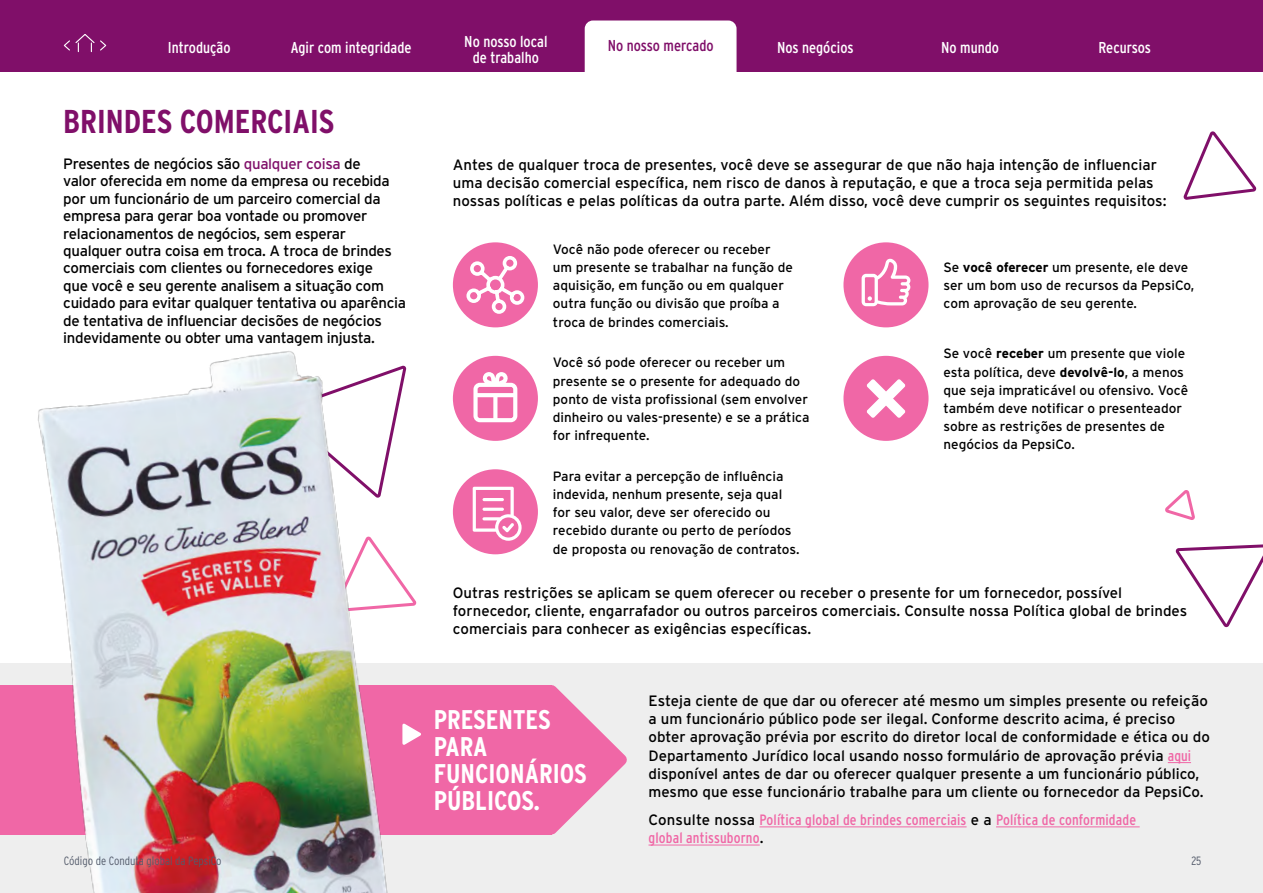
<style>
.page{position:relative;width:1263px;height:893px;background:#fff}
.page>*{position:absolute;margin:0;border:0;box-sizing:border-box;transform-origin:0 0}
.X_TOC_Topic{font:700 33px "Interstate Condensed";color:#800f69}
.Headline__Sub___Large_List___Callout{font:700 27px/27px "Interstate Condensed";color:#fff}
.t1{font:15.75px/16.5px "Interstate Condensed";color:#fff;text-align:center}
.t2{font:15.75px "Interstate Condensed";color:#800f69}
.Body{font:15px/17.4px "Interstate";letter-spacing:-.01em;color:#000}
.Body-2{font:15px/18.1px "Interstate Condensed";letter-spacing:.01em;color:#f067a6}
.Body-3{font:13.5px/18.1px "Interstate";color:#000}
.t3{font:300 12px "Interstate Condensed";color:#545b6b}
.s1{color:#800f69}
.s2{font-weight:700}
.s3{font-family:"Interstate Condensed";color:#f067a6}
.s4{font-family:"Interstate";color:#000}
</style>
<div class="page">
<svg style="left:402px;top:582px;width:15px;height:25px"></svg>
<div style="left:0;top:663px;width:1263px;height:230px;background:#eee"></div>
<svg style="left:1168px;top:762px;width:23px;height:1px"></svg>
<hr style="left:759px;top:827px;width:207px;height:1px;background:#f067a6">
<hr style="left:996px;top:827px;width:144px;height:1px;background:#f067a6">
<hr style="left:648px;top:845px;width:112px;height:1px;background:#f067a6">
<svg style="left:540px;top:685px;width:87px;height:150px"></svg>
<div style="left:0;top:685px;width:551px;height:149px;background:#f067a6"></div>
<img style="left:28px;top:351px;width:374px;height:542px">
<svg style="left:1175px;top:544px;width:88px;height:84px"></svg>
<svg style="left:1183px;top:131px;width:74px;height:69px"></svg>
<svg style="left:1165px;top:490px;width:30px;height:30px"></svg>
<div style="left:453px;top:242px;width:85px;height:85px;background:#f067a6;border-radius:50%"></div>
<svg style="left:466px;top:256px;width:58px;height:58px"></svg>
<div style="left:843px;top:242px;width:85px;height:85px;background:#f067a6;border-radius:50%"></div>
<svg style="left:861px;top:259px;width:49px;height:47px"></svg>
<div style="left:453px;top:356px;width:85px;height:85px;background:#f067a6;border-radius:50%"></div>
<svg style="left:473px;top:372px;width:44px;height:50px"></svg>
<div style="left:843px;top:356px;width:85px;height:85px;background:#f067a6;border-radius:50%"></div>
<svg style="left:866px;top:379px;width:39px;height:39px"></svg>
<div style="left:453px;top:469px;width:85px;height:85px;background:#f067a6;border-radius:50%"></div>
<svg style="left:473px;top:487px;width:49px;height:54px"></svg>
<svg style="left:401px;top:720px;width:20px;height:29px"></svg>
<div style="left:0;top:0;width:1263px;height:72px;background:#800f69"></div>
<svg style="left:63px;top:34px;width:44px;height:19px"></svg>
<div style="left:584px;top:20px;width:153px;height:52px;background:#fff"></div>
<p class="t1" style="left:168px;top:39px;width:64px">Introdução</p>
<p class="t1" style="left:464px;top:33px;width:85px">No nosso local de trabalho</p>
<p class="t1" style="left:291px;top:39px;width:122px">Agir com integridade</p>
<p class="t2" style="left:608px;top:37px;width:107px">No nosso mercado</p>
<p class="t1" style="left:777px;top:39px;width:78px">Nos negócios</p>
<p class="t1" style="left:941px;top:39px;width:59px">No mundo</p>
<p class="t1" style="left:1098px;top:39px;width:54px">Recursos</p>
<p class="X_TOC_Topic" style="left:63px;top:103px;width:273px">BRINDES COMERCIAIS</p>
<p class="Body" style="left:63px;top:155px;width:344px">Presentes de negócios são <span class="s1">qualquer coisa</span> de<br>valor oferecida em nome da empresa ou recebida por um funcionário de um parceiro comercial da empresa para gerar boa vontade ou promover relacionamentos de negócios, sem esperar qualquer outra coisa em troca. A troca de brindes comerciais com clientes ou fornecedores exige<br>que você e seu gerente analisem a situação com cuidado para evitar qualquer tentativa ou aparência de tentativa de influenciar decisões de negócios indevidamente ou obter uma vantagem injusta.</p>
<p class="Body" style="left:453px;top:155px;width:715px;line-height:18.1px">Antes de qualquer troca de presentes, você deve se assegurar de que não haja intenção de influenciar uma decisão comercial específica, nem risco de danos à reputação, e que a troca seja permitida pelas nossas políticas e pelas políticas da outra parte. Além disso, você deve cumprir os seguintes requisitos:</p>
<p class="Body-3" style="left:553px;top:240px;width:242px">Você não pode oferecer ou receber um presente se trabalhar na função de aquisição, em função ou em qualquer outra função ou divisão que proíba a troca de brindes comerciais.</p>
<p class="Body-3" style="left:943px;top:258px;width:252px">Se <span class="s2">você oferecer</span> um presente, ele deve ser um bom uso de recursos da PepsiCo, com aprovação de seu gerente.</p>
<p class="Body-3" style="left:553px;top:353px;width:258px">Você só pode oferecer ou receber um presente se o presente for adequado do ponto de vista profissional (sem envolver dinheiro ou vales-presente) e se a prática for infrequente.</p>
<p class="Body-3" style="left:943px;top:344px;width:246px">Se você <span class="s2">receber</span> um presente que viole esta política, deve <span class="s2">devolvê-lo</span>, a menos que seja impraticável ou ofensivo. Você também deve notificar o presenteador sobre as restrições de presentes de negócios da PepsiCo.</p>
<p class="Body-3" style="left:553px;top:467px;width:247px">Para evitar a percepção de influência indevida, nenhum presente, seja qual for seu valor, deve ser oferecido ou recebido durante ou perto de períodos de proposta ou renovação de contratos.</p>
<p class="Body" style="left:453px;top:583px;width:736px;line-height:18.1px">Outras restrições se aplicam se quem oferecer ou receber o presente for um fornecedor, possível fornecedor, cliente, engarrafador ou outros parceiros comerciais. Consulte nossa Política global de brindes comerciais para conhecer as exigências específicas.</p>
<p class="Headline__Sub___Large_List___Callout" style="left:434px;top:706px;width:154px">PRESENTES<br>PARA<br>FUNCIONÁRIOS<br>PÚBLICOS.</p>
<p class="Body" style="left:648px;top:692px;width:563px;line-height:18.1px">Esteja ciente de que dar ou oferecer até mesmo um simples presente ou refeição a um funcionário público pode ser ilegal. Conforme descrito acima, é preciso obter aprovação prévia por escrito do diretor local de conformidade e ética ou do Departamento Jurídico local usando nosso formulário de aprovação prévia <span class="s3">aqui </span>disponível antes de dar ou oferecer qualquer presente a um funcionário público, mesmo que esse funcionário trabalhe para um cliente ou fornecedor da PepsiCo.</p>
<p class="Body-2" style="left:648px;top:810px;width:489px"><span class="s4">Consulte nossa</span> Política global de brindes comerciais <span class="s4">e a</span> Política de conformidade global antissuborno<span class="s4">.</span></p>
<p class="t3" style="left:64px;top:854px;width:159px">Código de Conduta global da PepsiCo</p>
<p class="t3" style="left:1191px;top:854px;width:11px">25</p>
</div>
